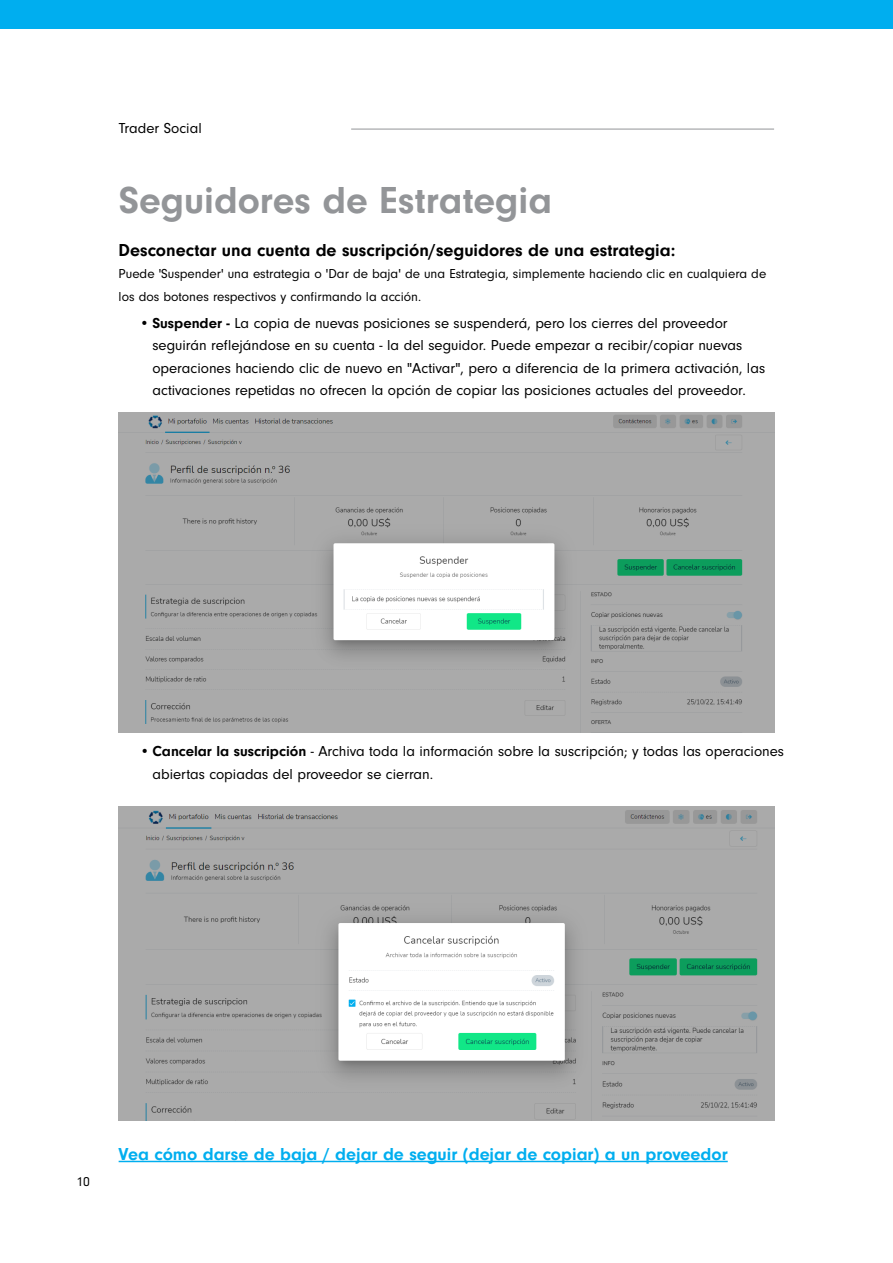
<style>
.page{position:relative;width:893px;height:1263px;background:#fff}
.page>*{position:absolute;margin:0;border:0;box-sizing:border-box;transform-origin:0 0}
.t1{font:700 39px "Neuzeit Gro";color:#939598}
.t2{font:700 18px "Neuzeit Gro";color:#000}
.t3{font:700 18px "Neuzeit Gro";color:#00aeef}
.t4{font:15px/22.5px "Neuzeit Gro";color:#000}
.t5{font:13.5px/22.5px "Neuzeit Gro";color:#000}
.s1{font-weight:700}
</style>
<div class="page">
<hr style="left:351px;top:129px;width:423px;height:1px;background:#939598">
<div style="left:0;top:0;width:893px;height:29px;background:#00aeef"></div>
<img style="left:119px;top:412px;width:655px;height:321px">
<img style="left:119px;top:806px;width:655px;height:314px">
<hr style="left:119px;top:1161px;width:609px;height:1px;background:#00aeef">
<p class="t4" style="left:119px;top:117px;width:85px">Trader Social</p>
<h1 class="t1" style="left:119px;top:178px;width:435px">Seguidores de Estrategia</h1>
<p class="t2" style="left:119px;top:240px;width:558px">Desconectar una cuenta de suscripción/seguidores de una estrategia:</p>
<p class="t5" style="left:119px;top:263px;width:649px">Puede 'Suspender' una estrategia o 'Dar de baja' de una Estrategia, simplemente haciendo clic en cualquiera de los dos botones respectivos y confirmando la acción.</p>
<p class="t4" style="left:152px;top:312px;width:614px;text-indent:-13px"><span class="s1">• Suspender -</span> La copia de nuevas posiciones se suspenderá, pero los cierres del proveedor seguirán reflejándose en su cuenta - la del seguidor. Puede empezar a recibir/copiar nuevas operaciones haciendo clic de nuevo en "Activar", pero a diferencia de la primera activación, las activaciones repetidas no ofrecen la opción de copiar las posiciones actuales del proveedor.</p>
<p class="t4" style="left:153px;top:741px;width:633px;text-indent:-13px"><span class="s1">• Cancelar la suscripción</span> - Archiva toda la información sobre la suscripción; y todas las operaciones abiertas copiadas del proveedor se cierran.</p>
<p class="t5" style="left:76px;top:1171px;width:15px">10</p>
<p class="t3" style="left:119px;top:1144px;width:611px">Vea cómo darse de baja / dejar de seguir (dejar de copiar) a un proveedor</p>
</div>
